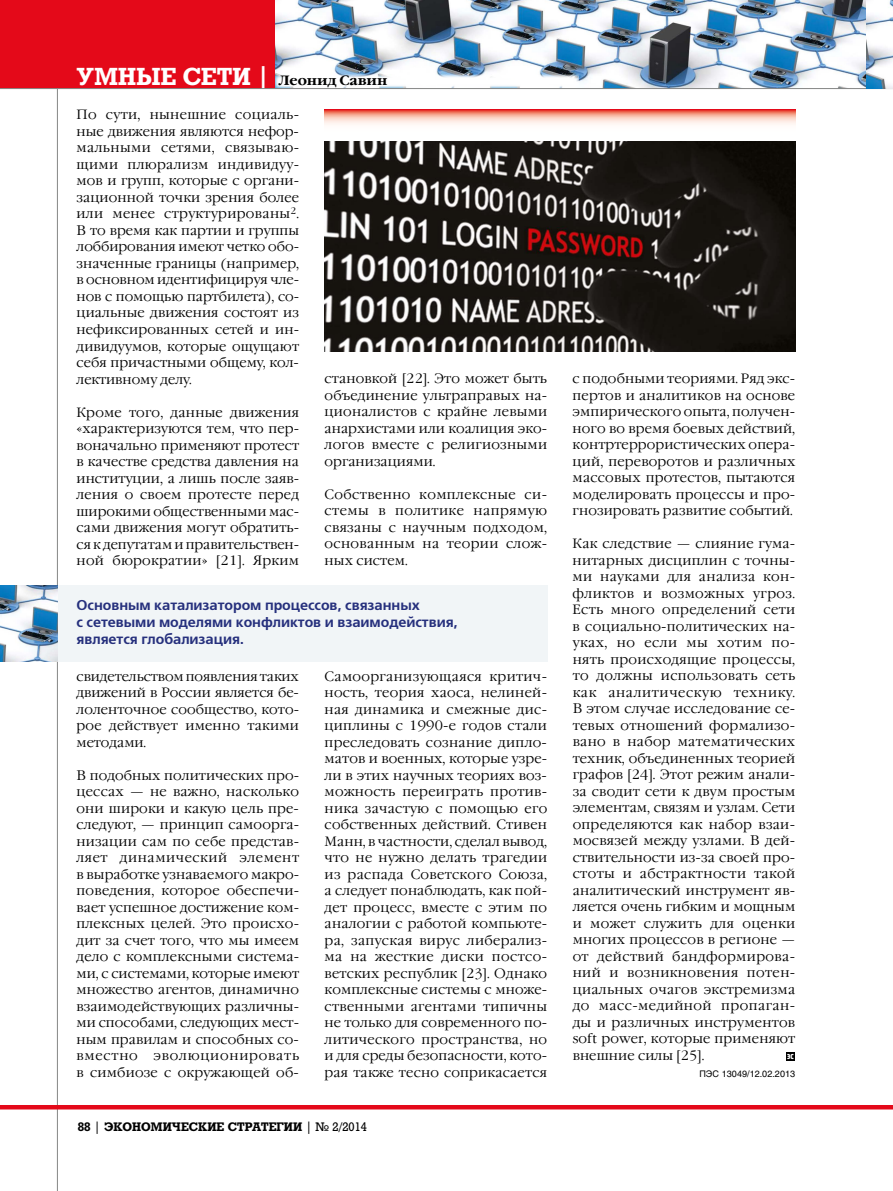
<style>
.page{position:relative;width:893px;height:1191px;background:#fff}
.page>*{position:absolute;margin:0;border:0;box-sizing:border-box;transform-origin:0 0}
.t1{font:700 14.25px/17.1px "Free Set C";letter-spacing:-.005em;color:#26307d}
.t2{font:300 13.5px/16.5px "Garamond C";letter-spacing:.015em;color:#000;text-align:justify}
.t3{font:700 13.5px "Garamond C";letter-spacing:-.005em;color:#000}
.t4{font:700 12px "Rodeo";color:#000}
.t5{font:9px "Helios";color:#000}
.t6{font:9px "Hermes C";color:#fff}
.s1{font-family:"Rodeo";font-size:24px;color:#fff}
.s2{font-weight:400}
</style>
<div class="page">
<img style="left:275px;top:0;width:592px;height:88px">
<div style="left:0;top:0;width:275px;height:89px;background:#e40919"></div>
<hr style="left:57px;top:88px;width:1px;height:1103px;background:#868786">
<hr style="left:0;top:1105px;width:893px;height:4px;background:#e40919">
<div style="left:275px;top:74px;width:304px;height:14px;background:#fff"></div>
<hr style="left:0;top:88px;width:893px;height:1px;background:#868786">
<img style="left:867px;top:0;width:26px;height:88px">
<div style="left:786px;top:1052px;width:9px;height:8px;background:#000"></div>
<div style="left:49px;top:585px;width:498px;height:76px;background:#f1f5f7"></div>
<img style="left:0;top:585px;width:58px;height:76px">
<img style="left:325px;top:141px;width:470px;height:210px">
<svg style="left:325px;top:109px;width:470px;height:16px;background:#f5afa3"></svg>
<p class="t3" style="left:77px;top:73px;width:312px"><span class="s1">УМНЫЕ СЕТИ |</span> Леонид Савин</p>
<p class="t2" style="left:77px;top:107px;width:224px">По сути, нынешние социаль&shy;ные движения являются нефор&shy;мальными сетями, связываю&shy;щими плюрализм индивидуу&shy;мов и групп, которые с органи&shy;зационной точки зрения более или менее структурированы<sup>2</sup>.<br>В то время как партии и группы лоббирования имеют четко обо&shy;значенные границы (например, в основном идентифицируя чле&shy;нов с помощью партбилета), со&shy;циальные движения состоят из нефиксированных сетей и ин&shy;дивидуумов, которые ощущают себя причастными общему, кол&shy;лективному делу.</p>
<p class="t2" style="left:77px;top:404px;width:224px">Кроме того, данные движения «характеризуются тем, что пер&shy;воначально применяют протест в качестве средства давления на институции, а лишь после заяв&shy;ления о своем протесте перед широкими общественными мас&shy;сами движения могут обратить&shy;ся к депутатам и правительствен&shy;ной бюрократии» [21]. Ярким</p>
<p class="t2" style="left:325px;top:371px;width:224px">становкой [22]. Это может быть объединение ультраправых на&shy;ционалистов с крайне левыми анархистами или коалиция эко&shy;логов вместе с религиозными организациями.</p>
<p class="t2" style="left:325px;top:486px;width:224px">Собственно комплексные си&shy;стемы в политике напрямую связаны с научным подходом, основанным на теории слож&shy;ных систем.</p>
<p class="t1" style="left:77px;top:597px;width:383px">Основным катализатором процессов, связанных<br>с сетевыми моделями конфликтов и взаимодействия, является глобализация.</p>
<p class="t2" style="left:77px;top:668px;width:224px">свидетельством появления таких движений в России является бе&shy;лоленточное сообщество, кото&shy;рое действует именно такими методами.</p>
<p class="t2" style="left:77px;top:767px;width:224px">В подобных политических про&shy;цессах — не важно, насколько они широки и какую цель пре&shy;следуют, — принцип самоорга&shy;низации сам по себе представ&shy;ляет динамический элемент в выработке узнаваемого макро&shy;поведения, которое обеспечи&shy;вает успешное достижение ком&shy;плексных целей. Это происхо&shy;дит за счет того, что мы имеем дело с комплексными система&shy;ми, с системами, которые имеют множество агентов, динамично взаимодействующих различны&shy;ми способами, следующих мест&shy;ным правилам и способных со&shy;вместно эволюционировать в симбиозе с окружающей об-</p>
<p class="t2" style="left:325px;top:668px;width:224px">Самоорганизующаяся критич&shy;ность, теория хаоса, нелиней&shy;ная динамика и смежные дис&shy;циплины с 1990-е годов стали преследовать сознание дипло&shy;матов и военных, которые узре&shy;ли в этих научных теориях воз&shy;можность переиграть против&shy;ника зачастую с помощью его собственных действий. Стивен Манн, в частности, сделал вывод, что не нужно делать трагедии из распада Советского Союза, а следует понаблюдать, как пой&shy;дет процесс, вместе с этим по аналогии с работой компьюте&shy;ра, запуская вирус либерализ&shy;ма на жесткие диски постсо&shy;ветских республик [23]. Однако комплексные системы с множе&shy;ственными агентами типичны не только для современного по&shy;литического пространства, но и для среды безопасности, кото&shy;рая также тесно соприкасается</p>
<p class="t4" style="left:78px;top:1119px;width:291px">88 <span class="s2">|</span> ЭКОНОМИЧЕСКИЕ СТРАТЕГИИ <span class="s2">| № 2/2014</span></p>
<p class="t2" style="left:573px;top:371px;width:224px">с подобными теориями. Ряд экс&shy;пертов и аналитиков на основе эмпирического опыта, получен&shy;ного во время боевых действий, контртеррористических опера&shy;ций, переворотов и различных массовых протестов, пытаются моделировать процессы и про&shy;гнозировать развитие событий.</p>
<p class="t2" style="left:573px;top:536px;width:224px">Как следствие — слияние гума&shy;нитарных дисциплин с точны&shy;ми науками для анализа кон&shy;фликтов и возможных угроз.<br>Есть много определений сети в социально-политических на&shy;уках, но если мы хотим по&shy;нять происходящие процессы, то должны использовать сеть как аналитическую технику.<br>В этом случае исследование се&shy;тевых отношений формализо&shy;вано в набор математических техник, объединенных теорией графов [24]. Этот режим анали&shy;за сводит сети к двум простым элементам, связям и узлам. Сети определяются как набор взаи&shy;мосвязей между узлами. В дей&shy;ствительности из-за своей про&shy;стоты и абстрактности такой аналитический инструмент яв&shy;ляется очень гибким и мощным и может служить для оценки многих процессов в регионе — от действий бандформирова&shy;ний и возникновения потен&shy;циальных очагов экстремизма до масс-медийной пропаган&shy;ды и различных инструментов soft power, которые применяют внешние силы [25].</p>
<p class="t6" style="left:787px;top:1050px;width:8px">эс</p>
<p class="t5" style="left:699px;top:1068px;width:97px">ПЭС 13049/12.02.2013</p>
</div>
